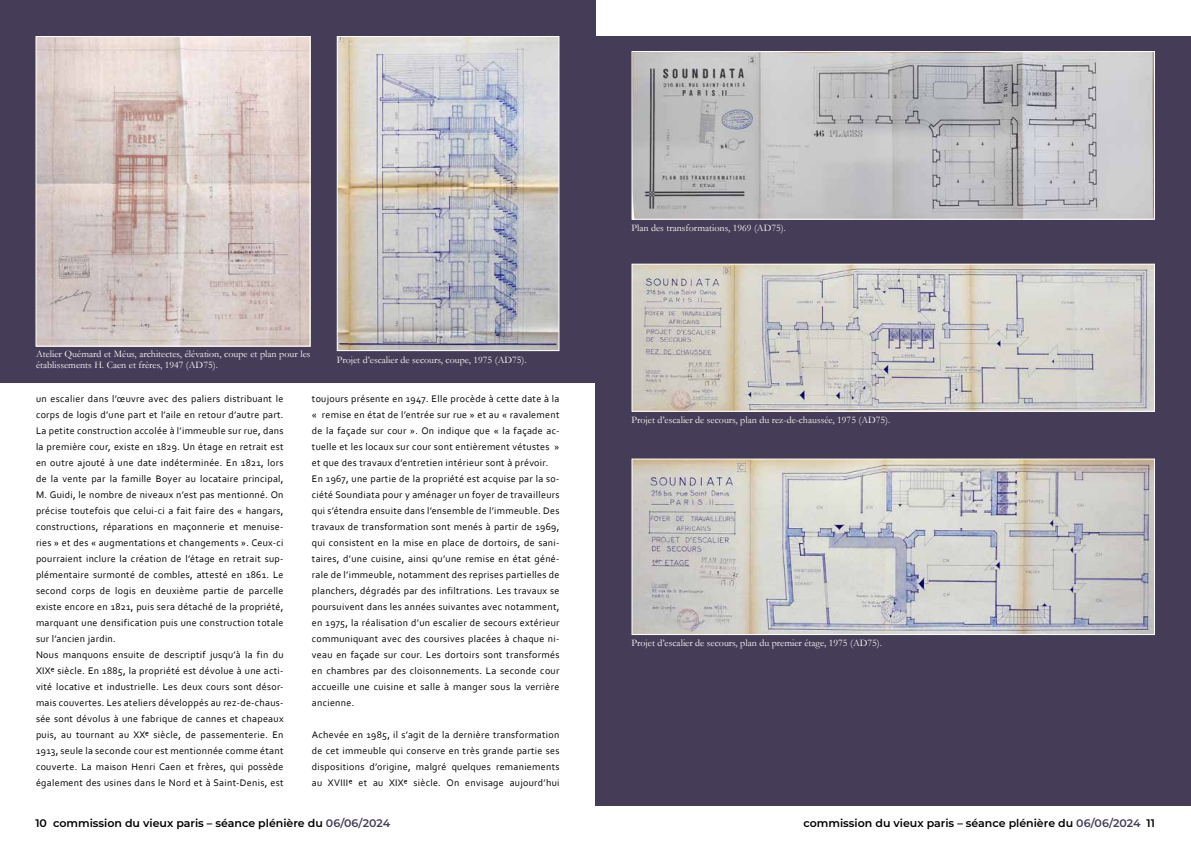
<style>
.page{position:relative;width:1191px;height:842px;background:#fff}
.page>*{position:absolute;margin:0;border:0;box-sizing:border-box;transform-origin:0 0}
.t1{font:600 11px "Montserrat";color:#000}
.t2{font:10px/16px "Corbel";letter-spacing:.03em;color:#000}
.t3{font:10px/11px "Garamond";color:#fff}
.s1{color:#453d57}
</style>
<div class="page">
<div style="left:595px;top:36px;width:596px;height:770px;background:#453d57"></div>
<div style="left:0;top:0;width:595px;height:383px;background:#453d57"></div>
<img style="left:633px;top:53px;width:520px;height:165px">
<div style="left:631px;top:51px;width:524px;height:169px;border:1px solid #fff"></div>
<img style="left:633px;top:266px;width:520px;height:144px">
<div style="left:631px;top:264px;width:524px;height:148px;border:1px solid #fff"></div>
<img style="left:633px;top:461px;width:520px;height:172px">
<div style="left:631px;top:459px;width:524px;height:176px;border:1px solid #fff"></div>
<img style="left:38px;top:38px;width:270px;height:307px">
<div style="left:36px;top:36px;width:274px;height:311px;border:1px solid #fff"></div>
<img style="left:339px;top:38px;width:218px;height:311px">
<div style="left:337px;top:36px;width:222px;height:315px;border:1px solid #fff"></div>
<p class="t3" style="left:36px;top:348px;width:276px">Atelier Quémard et Méus, architectes, élévation, coupe et plan pour les établissements H. Caen et frères, 1947 (AD75).</p>
<p class="t3" style="left:337px;top:354px;width:191px">Projet d’escalier de secours, coupe, 1975 (AD75).</p>
<p class="t2" style="left:36px;top:390px;width:249px">un escalier dans l’œuvre avec des paliers distribuant le corps de logis d’une part et l’aile en retour d’autre part.<br>La petite construction accolée à l’immeuble sur rue, dans la première cour, existe en 1829. Un étage en retrait est en outre ajouté à une date indéterminée. En 1821, lors de la vente par la famille Boyer au locataire principal, M. Guidi, le nombre de niveaux n’est pas mentionné. On précise toutefois que celui-ci a fait faire des « hangars, constructions, réparations en maçonnerie et menuise&shy;ries » et des « augmentations et changements ». Ceux-ci pourraient inclure la création de l’étage en retrait sup&shy;plémentaire surmonté de combles, attesté en 1861. Le second corps de logis en deuxième partie de parcelle existe encore en 1821, puis sera détaché de la propriété, marquant une densification puis une construction totale sur l’ancien jardin.<br>Nous manquons ensuite de descriptif jusqu’à la fin du XIXe siècle. En 1885, la propriété est dévolue à une acti&shy;vité locative et industrielle. Les deux cours sont désor&shy;mais couvertes. Les ateliers développés au rez-de-chaus&shy;sée sont dévolus à une fabrique de cannes et chapeaux puis, au tournant au XXe siècle, de passementerie. En 1913, seule la seconde cour est mentionnée comme étant couverte. La maison Henri Caen et frères, qui possède également des usines dans le Nord et à Saint-Denis, est</p>
<p class="t2" style="left:312px;top:390px;width:249px">toujours présente en 1947. Elle procède à cette date à la « remise en état de l’entrée sur rue » et au « ravalement de la façade sur cour ». On indique que « la façade ac&shy;tuelle et les locaux sur cour sont entièrement vétustes » et que des travaux d’entretien intérieur sont à prévoir.<br>En 1967, une partie de la propriété est acquise par la so&shy;ciété Soundiata pour y aménager un foyer de travailleurs qui s’étendra ensuite dans l’ensemble de l’immeuble. Des travaux de transformation sont menés à partir de 1969, qui consistent en la mise en place de dortoirs, de sani&shy;taires, d’une cuisine, ainsi qu’une remise en état géné&shy;rale de l’immeuble, notamment des reprises partielles de planchers, dégradés par des infiltrations. Les travaux se poursuivent dans les années suivantes avec notamment, en 1975, la réalisation d’un escalier de secours extérieur communiquant avec des coursives placées à chaque ni&shy;veau en façade sur cour. Les dortoirs sont transformés en chambres par des cloisonnements. La seconde cour accueille une cuisine et salle à manger sous la verrière ancienne.</p>
<p class="t2" style="left:312px;top:726px;width:249px;text-align:justify">Achevée en 1985, il s’agit de la dernière transformation de cet immeuble qui conserve en très grande partie ses dispositions d’origine, malgré quelques remaniements au XVIIIe et au XIXe siècle. On envisage aujourd’hui</p>
<p class="t3" style="left:631px;top:222px;width:156px">Plan des transformations, 1969 (AD75).</p>
<p class="t3" style="left:631px;top:414px;width:260px">Projet d’escalier de secours, plan du rez-de-chaussée, 1975 (AD75).</p>
<p class="t3" style="left:631px;top:637px;width:252px">Projet d’escalier de secours, plan du premier étage, 1975 (AD75).</p>
<p class="t1" style="left:35px;top:816px;width:356px">10 commission du vieux paris – séance plénière du <span class="s1">06/06/2024</span></p>
<p class="t1" style="left:803px;top:815px;width:353px">commission du vieux paris – séance plénière du <span class="s1">06/06/2024</span> 11</p>
</div>
